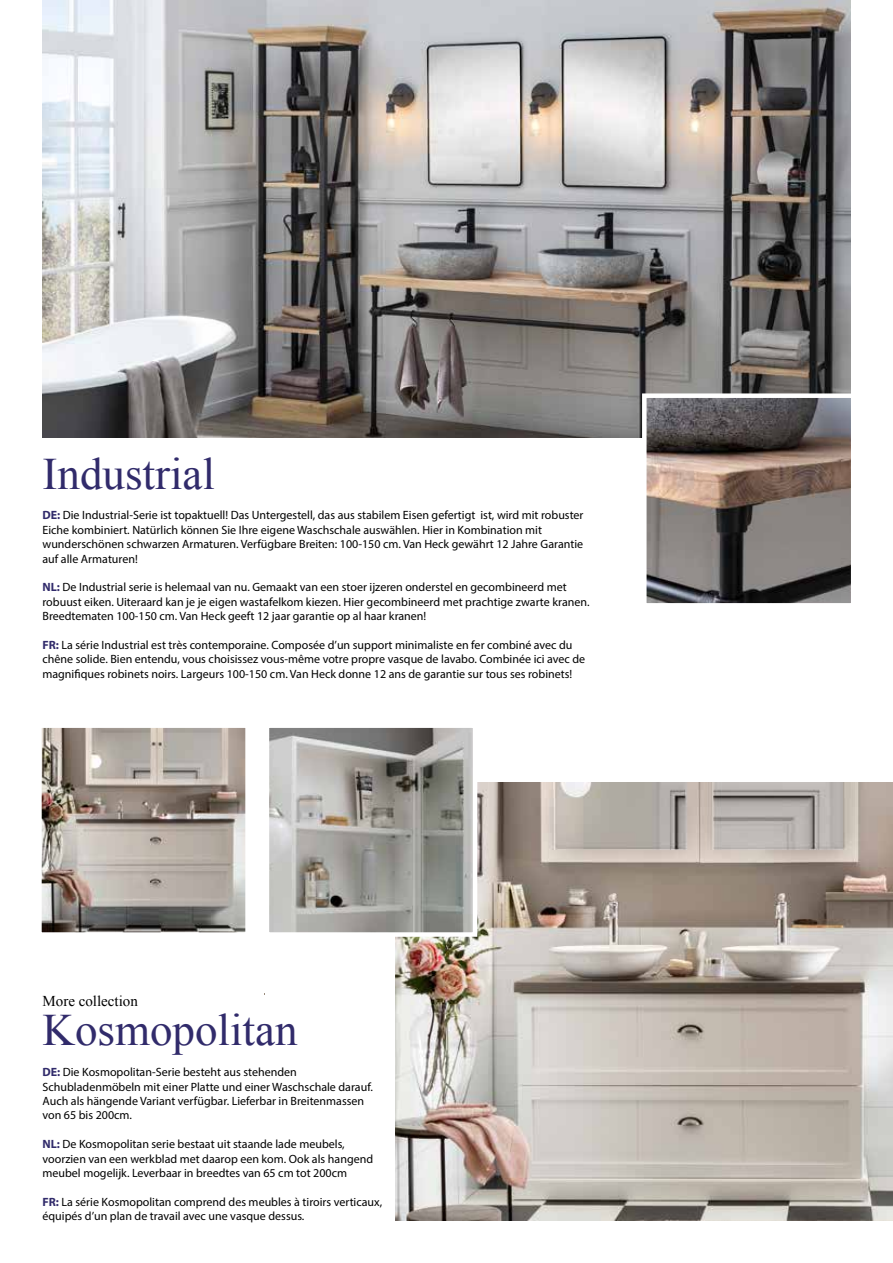
<style>
.page{position:relative;width:893px;height:1263px;background:#fff}
.page>*{position:absolute;margin:0;border:0;box-sizing:border-box;transform-origin:0 0}
.t1{font:45px "Times New Roman";color:#312b6b}
.t2{font:15px "Times New Roman";color:#000}
.t3{font:12px/14.4px "Myriad Pro";color:#000}
.s1{font-weight:700;color:#312b6b}
</style>
<div class="page">
<img style="left:43px;top:0;width:807px;height:438px">
<img style="left:395px;top:783px;width:498px;height:437px">
<img style="left:647px;top:398px;width:203px;height:205px">
<div style="left:642px;top:393px;width:213px;height:215px;border:4px solid #fff"></div>
<img style="left:270px;top:728px;width:202px;height:204px">
<div style="left:265px;top:723px;width:212px;height:214px;border:4px solid #fff"></div>
<img style="left:42px;top:728px;width:203px;height:204px">
<div style="left:37px;top:723px;width:213px;height:214px;border:4px solid #fff"></div>
<h1 class="t1" style="left:43px;top:444px;width:174px">Industrial</h1>
<p class="t3" style="left:43px;top:508px;width:542px"><span class="s1">DE:</span> Die Industrial-Serie ist topaktuell! Das Untergestell, das aus stabilem Eisen gefertigt ist, wird mit robuster Eiche kombiniert. Natürlich können Sie Ihre eigene Waschschale auswählen. Hier in Kombination mit wunderschönen schwarzen Armaturen. Verfügbare Breiten: 100-150 cm. Van Heck gewährt 12 Jahre Garantie auf alle Armaturen!</p>
<p class="t3" style="left:43px;top:580px;width:549px"><span class="s1">NL:</span> De Industrial serie is helemaal van nu. Gemaakt van een stoer ijzeren onderstel en gecombineerd met robuust eiken. Uiteraard kan je je eigen wastafelkom kiezen. Hier gecombineerd met prachtige zwarte kranen.<br>Breedtematen 100-150 cm. Van Heck geeft 12 jaar garantie op al haar kranen!</p>
<p class="t3" style="left:43px;top:637px;width:544px"><span class="s1">FR:</span> La série Industrial est très contemporaine. Composée d’un support minimaliste en fer combiné avec du chêne solide. Bien entendu, vous choisissez vous-même votre propre vasque de lavabo. Combinée ici avec de magnifiques robinets noirs. Largeurs 100-150 cm. Van Heck donne 12 ans de garantie sur tous ses robinets!</p>
<p class="t2" style="left:43px;top:991px;width:97px">More collection</p>
<h1 class="t1" style="left:43px;top:1000px;width:257px">Kosmopolitan</h1>
<p class="t3" style="left:43px;top:1065px;width:332px"><span class="s1">DE:</span> Die Kosmopolitan-Serie besteht aus stehenden Schubladenmöbeln mit einer Platte und einer Waschschale darauf.<br>Auch als hängende Variant verfügbar. Lieferbar in Breitenmassen von 65 bis 200cm.</p>
<p class="t3" style="left:43px;top:1137px;width:332px"><span class="s1">NL:</span> De Kosmopolitan serie bestaat uit staande lade meubels, voorzien van een werkblad met daarop een kom. Ook als hangend meubel mogelijk. Leverbaar in breedtes van 65 cm tot 200cm</p>
<p class="t3" style="left:43px;top:1194px;width:341px"><span class="s1">FR:</span> La série Kosmopolitan comprend des meubles à tiroirs verticaux, équipés d’un plan de travail avec une vasque dessus.</p>
</div>
